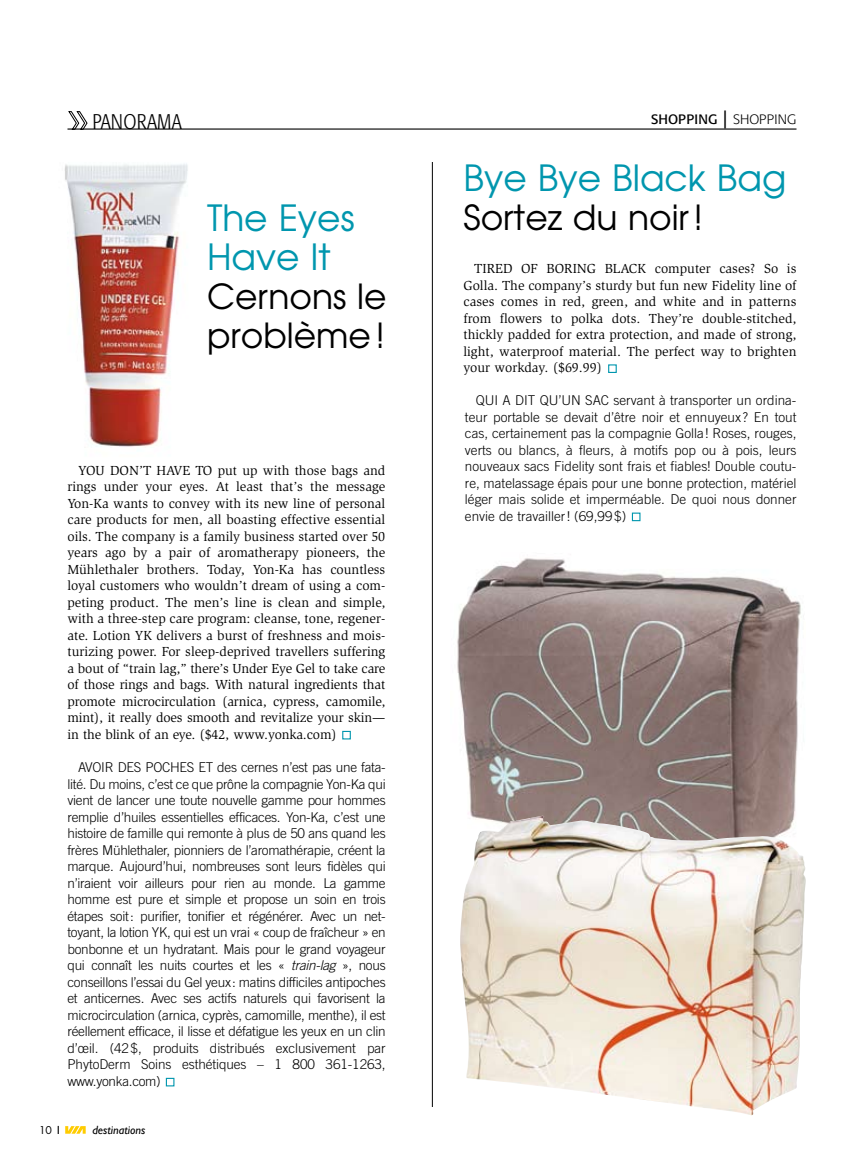
<style>
.page{position:relative;width:864px;height:1161px;background:#fff}
.page>*{position:absolute;margin:0;border:0;box-sizing:border-box;transform-origin:0 0}
.t1{font:36px/39px "Avant Garde";color:#0096ae}
.t2{font:34.5px/39px "Avant Garde";color:#000}
.t3{font:300 condensed 21px "Formata";color:#000}
.t4{font:300 13.5px/16.5px "Trade Gothic";letter-spacing:-.005em;color:#000;text-align:justify}
.t5{font:13.5px/16.5px "Slimbach";letter-spacing:-.01em;color:#000;text-align:justify}
.t6{font:13.5px "Formata";color:#000}
.t7{font:italic 12px "Gill Sans";color:#000}
.t8{font:10.5px "Futura";color:#000}
.s1{font-size:18px}
.s2{font-weight:300}
.s3{font-style:italic}
</style>
<div class="page">
<svg style="left:65px;top:1126px;width:21px;height:8px"></svg>
<hr style="left:68px;top:128px;width:729px;height:2px;background:#000">
<svg style="left:69px;top:111px;width:18px;height:19px"></svg>
<img style="left:64px;top:164px;width:124px;height:283px">
<div style="left:608px;top:364px;width:9px;height:9px;border:1px solid #0096ae"></div>
<div style="left:342px;top:731px;width:9px;height:8px;border:1px solid #0096ae"></div>
<div style="left:632px;top:513px;width:9px;height:8px;border:1px solid #0096ae"></div>
<div style="left:166px;top:1078px;width:8px;height:8px;border:1px solid #0096ae"></div>
<img style="left:457px;top:558px;width:344px;height:258px">
<img style="left:460px;top:816px;width:346px;height:300px">
<hr style="left:432px;top:162px;width:1px;height:945px;background:#000">
<h3 class="t3" style="left:93px;top:110px;width:91px">PANORAMA</h3>
<p class="t6" style="left:651px;top:111px;width:147px">SHOPPING <span class="s1">|</span> <span class="s2">SHOPPING</span></p>
<h1 class="t1" style="left:207px;top:197px;width:149px">The Eyes<br>Have It</h1>
<h2 class="t2" style="left:207px;top:276px;width:181px">Cernons le problème!</h2>
<p class="t5" style="left:67px;top:462px;width:319px;text-indent:11px">You do n’t have to put up with those bags and rings under your eyes. At least that’s the message Yon-Ka wants to convey with its new line of personal care products for men, all boasting effective essential oils. The company is a family business started over 50 years ago by a pair of aromatherapy pioneers, the Mühlethaler brothers. Today, Yon-Ka has countless loyal customers who wouldn’t dream of using a com&shy;peting product. The men’s line is clean and simple, with a three-step care program: cleanse, tone, regener&shy;ate. Lotion YK delivers a burst of freshness and mois&shy;turizing power. For sleep-deprived travellers suffering a bout of “train lag,” there’s Under Eye Gel to take care of those rings and bags. With natural ingredients that promote microcirculation (arnica, cypress, camomile, mint), it really does smooth and revitalize your skin— in the blink of an eye. ($42, www.yonka.com)</p>
<p class="t4" style="left:67px;top:759px;width:320px;text-indent:11px">Avo ir des poches et des cernes n’est pas une fata&shy;lité. Du moins, c’est ce que prône la compagnie Yon-Ka qui vient de lancer une toute nouvelle gamme pour hommes remplie d’huiles essentielles efficaces. Yon-Ka, c’est une histoire de famille qui remonte à plus de 50 ans quand les frères Mühlethaler, pionniers de l’aromathérapie, créent la marque. Aujourd’hui, nombreuses sont leurs fidèles qui n’iraient voir ailleurs pour rien au monde. La gamme homme est pure et simple et propose un soin en trois étapes soit: purifier, tonifier et régénérer. Avec un net&shy;toyant, la lotion YK, qui est un vrai « coup de fraîcheur » en bonbonne et un hydratant. Mais pour le grand voyageur qui connaît les nuits courtes et les « <span class="s3">train-lag</span> », nous conseillons l’essai du Gel yeux: matins difficiles antipoches et anticernes. Avec ses actifs naturels qui favorisent la microcirculation (arnica, cyprès, camomille, menthe), il est réellement efficace, il lisse et défatigue les yeux en un clin d’œil. (42$, produits distribués exclusivement par PhytoDerm Soins esthétiques – 1 800 361-1263, www.yonka.com)</p>
<p class="t8" style="left:39px;top:1123px;width:14px">10</p>
<p class="t7" style="left:92px;top:1123px;width:54px">destinations</p>
<h1 class="t1" style="left:464px;top:158px;width:324px">Bye Bye Black Bag</h1>
<h2 class="t2" style="left:464px;top:198px;width:241px">Sortez du noir!</h2>
<p class="t5" style="left:463px;top:261px;width:335px;text-indent:191px">computer cases? So is Golla. The company’s sturdy but fun new Fidelity line of cases comes in red, green, and white and in patterns from flowers to polka dots. They’re double-stitched, thickly padded for extra protection, and made of strong, light, waterproof material. The perfect way to brighten your workday. ($69.99)</p>
<p class="t5" style="left:474px;top:261px;width:56px">Tired of</p>
<p class="t5" style="left:546px;top:261px;width:92px">boring black</p>
<p class="t4" style="left:465px;top:392px;width:333px;text-indent:11px">Qui a dit qu’un sac servant à transporter un ordina&shy;teur portable se devait d’être noir et ennuyeux ? En tout cas, certainement pas la compagnie Golla! Roses, rouges, verts ou blancs, à fleurs, à motifs pop ou à pois, leurs nouveaux sacs Fidelity sont frais et fiables! Double coutu&shy;re, matelassage épais pour une bonne protection, matériel léger mais solide et imperméable. De quoi nous donner envie de travailler! (69,99$)</p>
</div>
